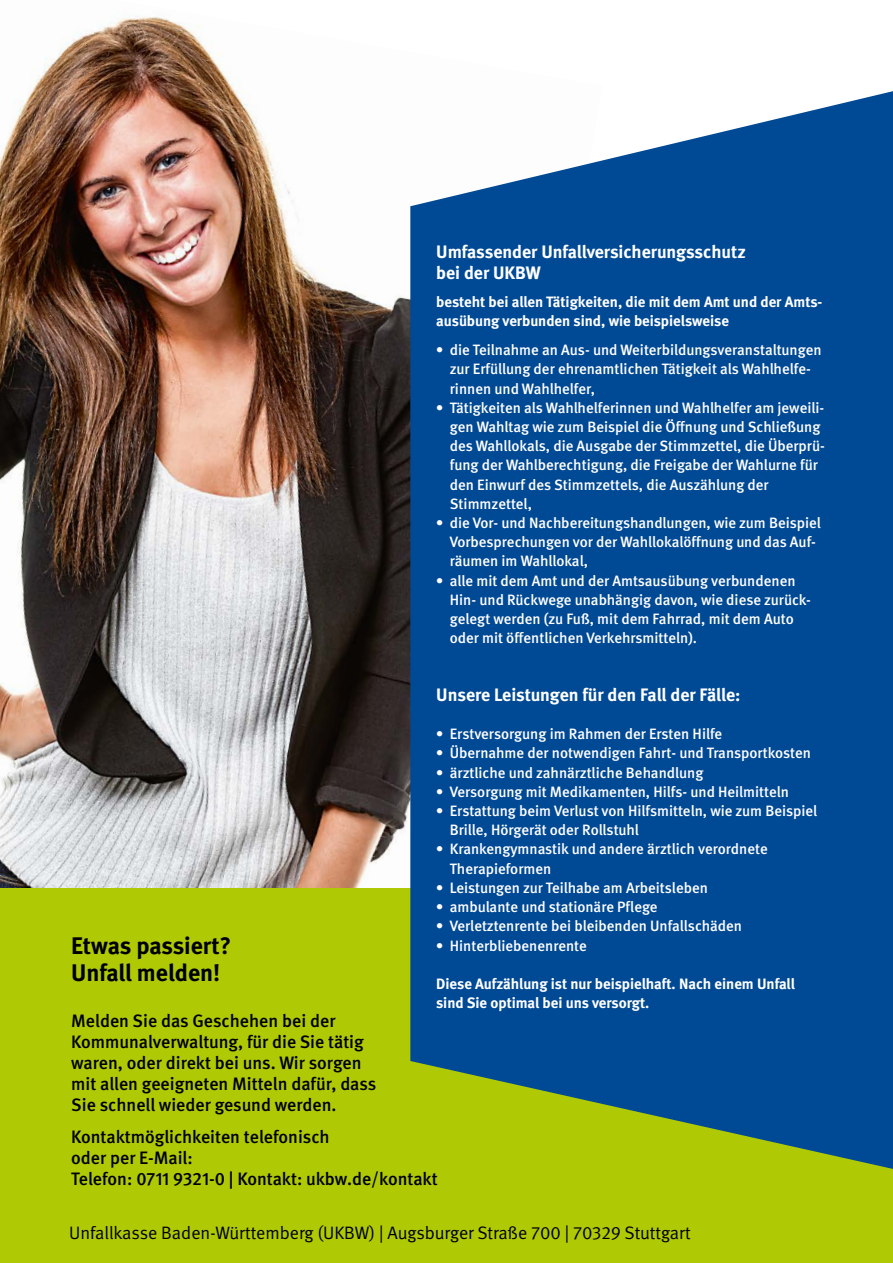
<style>
.page{position:relative;width:893px;height:1263px;background:#fff}
.page>*{position:absolute;margin:0;border:0;box-sizing:border-box;transform-origin:0 0}
._01_Überschriften_C_-_Überschrift_schwarz{font:700 24px "DGUV Meta";color:#000}
._02_Fließtext_Anleser{font:500 18px/21px "DGUV Meta";color:#000}
._01_Überschriften_D_-_Überschrift_schwarz{font:700 18px/21px "DGUV Meta";color:#fff}
._02_Fließtext_Fließtext{font:18px "DGUV Meta";letter-spacing:-.005em;color:#000}
.t1{font:500 15px/19.2px "DGUV Meta";color:#fff}
._02_Fließtext_Fließtext-2{font:700 15px/19.2px "DGUV Meta";color:#fff}
.s1{font-weight:700}
</style>
<div class="page">
<img style="left:0;top:15px;width:410px;height:874px">
<div style="left:0;top:889px;width:893px;height:374px;background:#afca05"></div>
<svg style="left:410px;top:91px;width:483px;height:1078px;background:#165892"></svg>
<h1 class="_01_Überschriften_D_-_Überschrift_schwarz" style="left:436px;top:242px;width:311px">Umfassender Unfallversicherungsschutz bei der UKBW</h1>
<p class="_02_Fließtext_Fließtext-2" style="left:436px;top:293px;width:388px">besteht bei allen Tätigkeiten, die mit dem Amt und der Amts&shy;ausübung verbunden sind, wie beispielsweise</p>
<p class="t1" style="left:450px;top:341px;width:373px;text-indent:-14px"><span class="s1">•</span> die Teilnahme an Aus- und Weiterbildungsveranstaltungen zur Erfüllung der ehrenamtlichen Tätigkeit als Wahlhelfe&shy;rinnen und Wahlhelfer,</p>
<p class="t1" style="left:450px;top:398px;width:377px;text-indent:-14px"><span class="s1">•</span> Tätigkeiten als Wahlhelferinnen und Wahlhelfer am jeweili&shy;gen Wahltag wie zum Beispiel die Öffnung und Schließung des Wahllokals, die Ausgabe der Stimmzettel, die Überprü&shy;fung der Wahlberechtigung, die Freigabe der Wahlurne für den Einwurf des Stimmzettels, die Auszählung der Stimmzettel,</p>
<p class="t1" style="left:450px;top:514px;width:372px;text-indent:-14px"><span class="s1">•</span> die Vor- und Nachbereitungshandlungen, wie zum Beispiel<br>Vorbesprechungen vor der Wahllokalöffnung und das Auf&shy;räumen im Wahllokal,</p>
<p class="t1" style="left:450px;top:571px;width:363px;text-indent:-14px"><span class="s1">•</span> alle mit dem Amt und der Amtsausübung verbundenen Hin- und Rückwege unabhängig davon, wie diese zurück&shy;gelegt werden (zu Fuß, mit dem Fahrrad, mit dem Auto oder mit öffentlichen Verkehrsmitteln).</p>
<h1 class="_01_Überschriften_D_-_Überschrift_schwarz" style="left:436px;top:685px;width:306px">Unsere Leistungen für den Fall der Fälle:</h1>
<p class="t1" style="left:436px;top:725px;width:288px"><span class="s1">•</span> Erstversorgung im Rahmen der Ersten Hilfe</p>
<p class="t1" style="left:436px;top:744px;width:376px"><span class="s1">•</span> Übernahme der notwendigen Fahrt- und Transportkosten</p>
<p class="t1" style="left:436px;top:763px;width:269px"><span class="s1">•</span> ärztliche und zahnärztliche Behandlung</p>
<p class="t1" style="left:436px;top:782px;width:354px"><span class="s1">•</span> Versorgung mit Medikamenten, Hilfs- und Heilmitteln</p>
<p class="t1" style="left:450px;top:802px;width:369px;text-indent:-14px"><span class="s1">•</span> Erstattung beim Verlust von Hilfsmitteln, wie zum Beispiel<br>Brille, Hörgerät oder Rollstuhl</p>
<p class="t1" style="left:450px;top:840px;width:319px;text-indent:-14px"><span class="s1">•</span> Krankengymnastik und andere ärztlich verordnete<br>Therapieformen</p>
<p class="t1" style="left:436px;top:878px;width:273px"><span class="s1">•</span> Leistungen zur Teilhabe am Arbeitsleben</p>
<p class="t1" style="left:436px;top:898px;width:223px"><span class="s1">•</span> ambulante und stationäre Pflege</p>
<p class="t1" style="left:436px;top:917px;width:307px"><span class="s1">•</span> Verletztenrente bei bleibenden Unfallschäden</p>
<p class="t1" style="left:436px;top:936px;width:152px"><span class="s1">•</span> Hinterbliebenenrente</p>
<p class="_02_Fließtext_Fließtext-2" style="left:436px;top:974px;width:360px">Diese Aufzählung ist nur beispielhaft. Nach einem Unfall sind Sie optimal bei uns versorgt.</p>
<h1 class="_01_Überschriften_C_-_Überschrift_schwarz" style="left:71px;top:931px;width:161px">Etwas passiert?</h1>
<h1 class="_01_Überschriften_C_-_Überschrift_schwarz" style="left:71px;top:958px;width:151px">Unfall melden!</h1>
<p class="_02_Fließtext_Anleser" style="left:71px;top:1011px;width:307px">Melden Sie das Geschehen bei der Kommunalverwaltung, für die Sie tätig waren, oder direkt bei uns. Wir sorgen mit allen geeigneten Mitteln dafür, dass Sie schnell wieder gesund werden.</p>
<p class="_02_Fließtext_Anleser" style="left:71px;top:1126px;width:368px">Kontaktmöglichkeiten telefonisch<br>oder per E-Mail:<br>Telefon: 0711 9321-0 | Kontakt: ukbw.de/kontakt</p>
<p class="_02_Fließtext_Fließtext" style="left:69px;top:1222px;width:623px">Unfallkasse Baden-Württemberg (UKBW) | Augsburger Straße 700 | 70329 Stuttgart</p>
</div>
